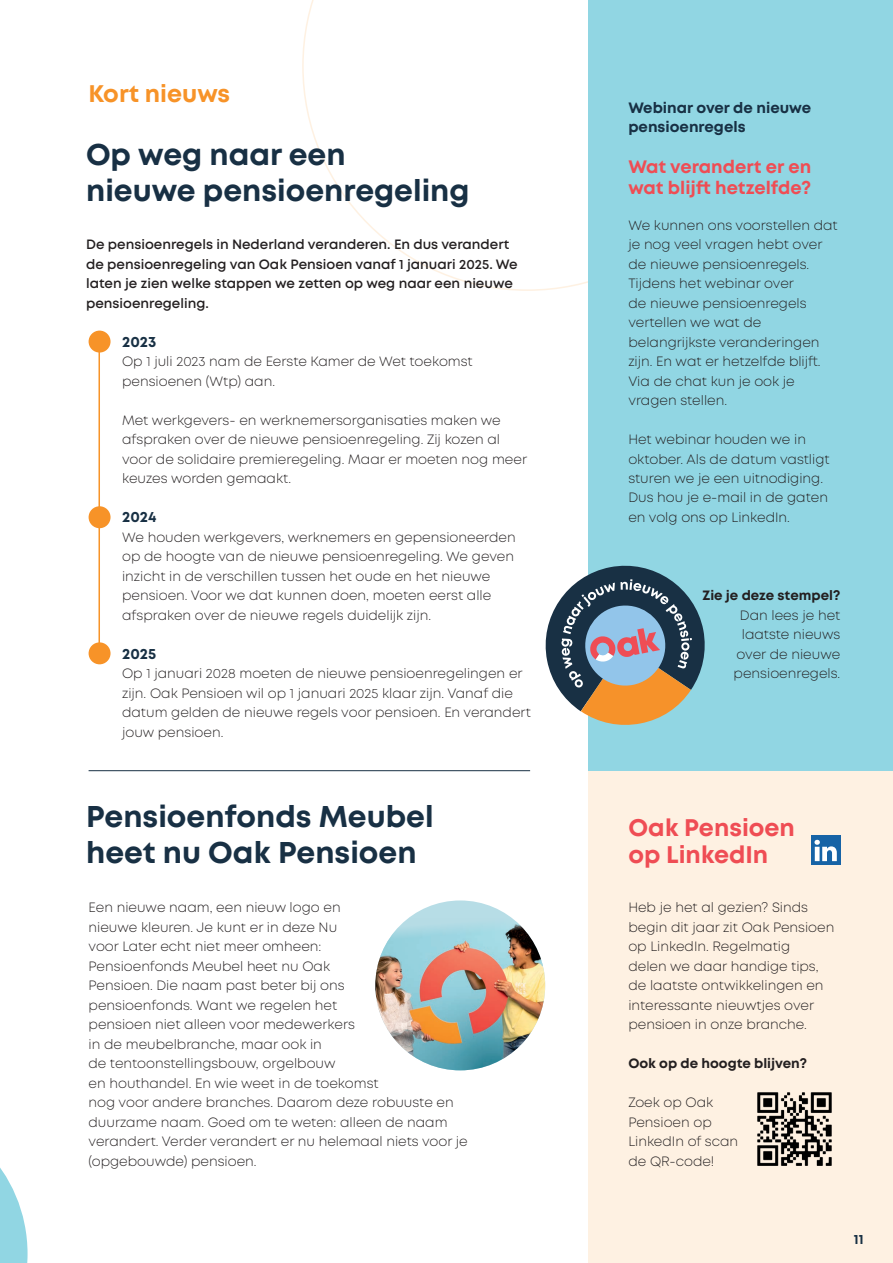
<style>
.page{position:relative;width:893px;height:1263px;background:#fff}
.page>*{position:absolute;margin:0;border:0;box-sizing:border-box;transform-origin:0 0}
.t1{font:700 30px/36px "Mont";color:#183044}
.t2{font:700 24px/27px "Mont";color:#ef4d54}
.t3{font:700 24px "Mont";color:#f79328}
.t4{font:700 18px/21px "Mont";color:#ef4d54}
.t5{font:700 15px/19.5px "Mont";color:#183044}
.t6{font:300 13.5px/19.5px "Mont";color:#231f20}
.t7{font:600 13.5px/19.5px "Mont";color:#231f20}
.t8{font:700 13.5px "Mont";color:#231f20}
.t9{font:700 13.5px "Mont";color:#183044}
</style>
<div class="page">
<svg style="left:302px;top:0;width:286px;height:291px"></svg>
<div style="left:588px;top:0;width:305px;height:771px;background:#91d6e3"></div>
<div style="left:588px;top:771px;width:305px;height:492px;background:#fef1e2"></div>
<hr style="left:89px;top:770px;width:441px;height:1px;background:#183044">
<hr style="left:98px;top:343px;width:2px;height:311px;background:#f79328">
<div style="left:89px;top:331px;width:22px;height:22px;background:#f79328;border-radius:50%"></div>
<div style="left:89px;top:506px;width:22px;height:22px;background:#f79328;border-radius:50%"></div>
<div style="left:89px;top:642px;width:22px;height:22px;background:#f79328;border-radius:50%"></div>
<div style="left:375px;top:900px;width:170px;height:170px;background:#b7dde6;border-radius:50%"></div>
<img style="left:375px;top:918px;width:170px;height:152px">
<svg style="left:0;top:1168px;width:28px;height:95px"></svg>
<img style="left:757px;top:1092px;width:75px;height:74px">
<div style="left:811px;top:836px;width:29px;height:29px;background:#1663a6"></div>
<svg style="left:814px;top:840px;width:23px;height:21px"></svg>
<svg style="left:545px;top:565px;width:160px;height:160px"></svg>
<h2 class="t3" style="left:89px;top:78px;width:143px">Kort nieuws</h2>
<h1 class="t1" style="left:86px;top:137px;width:385px">Op weg naar een<br>nieuwe pensioenregeling</h1>
<p class="t7" style="left:86px;top:235px;width:433px">De pensioenregels in Nederland veranderen. En dus verandert de pensioenregeling van Oak Pensioen vanaf 1 januari 2025. We laten je zien welke stappen we zetten op weg naar een nieuwe pensioenregeling.</p>
<p class="t5" style="left:122px;top:332px;width:36px">2023</p>
<p class="t6" style="left:122px;top:352px;width:352px">Op 1 juli 2023 nam de Eerste Kamer de Wet toekomst pensioenen (Wtp) aan.</p>
<p class="t6" style="left:122px;top:410px;width:407px">Met werkgevers- en werknemersorganisaties maken we afspraken over de nieuwe pensioenregeling. Zij kozen al voor de solidaire premieregeling. Maar er moeten nog meer keuzes worden gemaakt.</p>
<p class="t5" style="left:122px;top:507px;width:36px">2024</p>
<p class="t6" style="left:122px;top:527px;width:395px">We houden werkgevers, werknemers en gepensioneerden op de hoogte van de nieuwe pensioenregeling. We geven inzicht in de verschillen tussen het oude en het nieuwe pensioen. Voor we dat kunnen doen, moeten eerst alle afspraken over de nieuwe regels duidelijk zijn.</p>
<p class="t5" style="left:122px;top:644px;width:36px">2025</p>
<p class="t6" style="left:122px;top:664px;width:410px">Op 1 januari 2028 moeten de nieuwe pensioenregelingen er zijn. Oak Pensioen wil op 1 januari 2025 klaar zijn. Vanaf die datum gelden de nieuwe regels voor pensioen. En verandert jouw pensioen.</p>
<h1 class="t1" style="left:86px;top:798px;width:349px">Pensioenfonds Meubel heet nu Oak Pensioen</h1>
<p class="t6" style="left:89px;top:898px;width:381px">Een nieuwe naam, een nieuw logo en<br>nieuwe kleuren. Je kunt er in deze Nu<br>voor Later echt niet meer omheen:<br>Pensioenfonds Meubel heet nu Oak<br>Pensioen. Die naam past beter bij ons<br>pensioenfonds. Want we regelen het<br>pensioen niet alleen voor medewerkers<br>in de meubelbranche, maar ook in<br>de tentoonstellingsbouw, orgelbouw<br>en houthandel. En wie weet in de toekomst<br>nog voor andere branches. Daarom deze robuuste en duurzame naam. Goed om te weten: alleen de naam verandert. Verder verandert er nu helemaal niets voor je (opgebouwde) pensioen.</p>
<p class="t5" style="left:628px;top:98px;width:184px">Webinar over de nieuwe pensioenregels</p>
<h3 class="t4" style="left:628px;top:156px;width:184px">Wat verandert er en wat blijft hetzelfde?</h3>
<p class="t6" style="left:628px;top:215px;width:211px">We kunnen ons voorstellen dat je nog veel vragen hebt over de nieuwe pensioenregels.<br>Tijdens het webinar over<br>de nieuwe pensioenregels vertellen we wat de belangrijkste veranderingen zijn. En wat er hetzelfde blijft.<br>Via de chat kun je ook je vragen stellen.</p>
<p class="t6" style="left:628px;top:430px;width:203px">Het webinar houden we in oktober. Als de datum vastligt sturen we je een uitnodiging.<br>Dus hou je e-mail in de gaten en volg ons op LinkedIn.</p>
<p class="t8" style="left:702px;top:587px;width:139px">Zie je deze stempel?</p>
<p class="t6" style="left:734px;top:605px;width:108px;text-align:right">Dan lees je het laatste nieuws over de nieuwe pensioenregels.</p>
<h2 class="t2" style="left:628px;top:814px;width:168px">Oak Pensioen op LinkedIn</h2>
<p class="t6" style="left:628px;top:898px;width:208px">Heb je het al gezien? Sinds begin dit jaar zit Oak Pensioen op LinkedIn. Regelmatig<br>delen we daar handige tips, de laatste ontwikkelingen en interessante nieuwtjes over pensioen in onze branche.</p>
<p class="t8" style="left:628px;top:1054px;width:180px">Ook op de hoogte blijven?</p>
<p class="t6" style="left:628px;top:1093px;width:111px">Zoek op Oak<br>Pensioen op<br>LinkedIn of scan de QR-code!</p>
<p class="t9" style="left:854px;top:1230px;width:11px">11</p>
</div>
